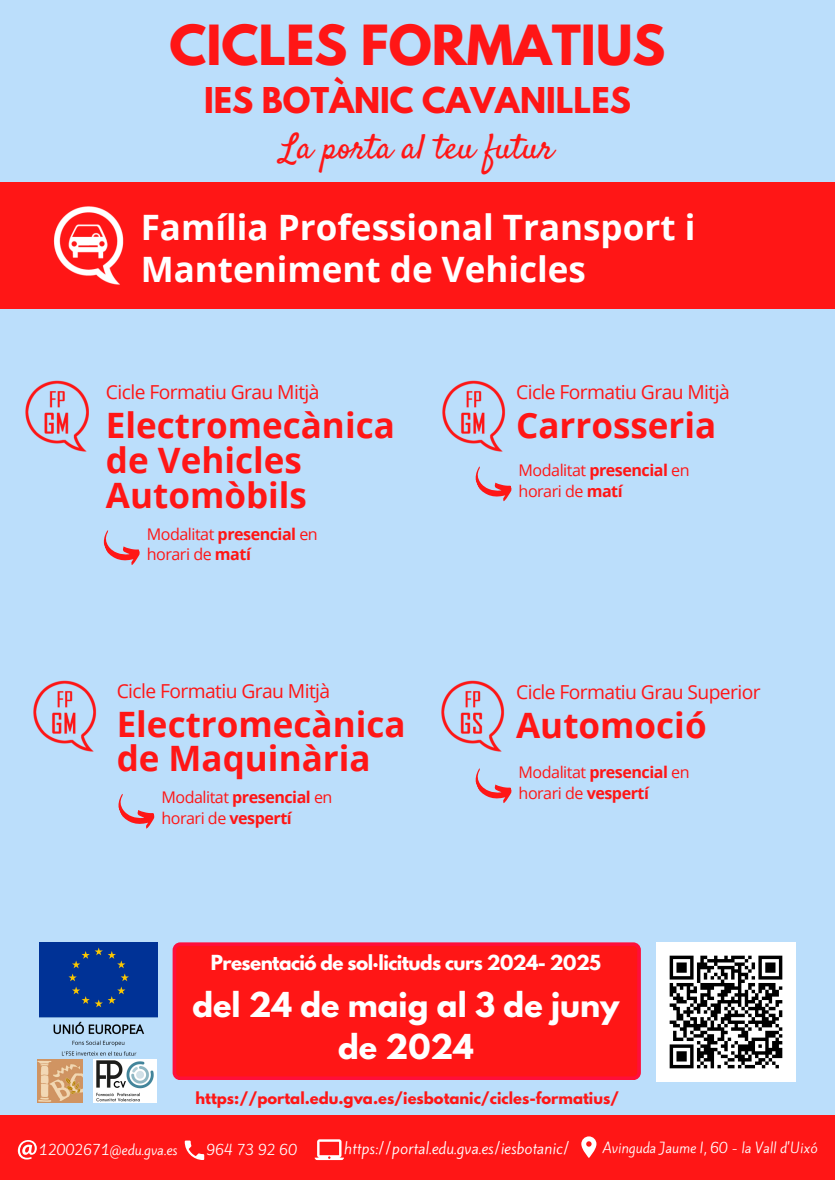
<style>
.page{position:relative;width:835px;height:1180px;background:#fff}
.page>*{position:absolute;margin:0;border:0;box-sizing:border-box;transform-origin:0 0}
.t1{font:700 49px "League Spartan";color:#ff1616}
.t2{font:700 35px/34.9px "Open Sans";color:#ff1616}
.t3{font:700 35px/42px "Open Sans";color:#fff}
.t4{font:35px "Satisfy";color:#ff1616}
.t5{font:700 31.5px "League Spartan";color:#ff1616}
.t6{font:700 30.41px/41.7px "League Spartan";color:#fff;text-align:center}
.t7{font:19.25px "Open Sans";letter-spacing:-.03em;color:#ff1616}
.t8{font:700 18.38px "League Spartan";letter-spacing:-.03em;color:#fff}
.t9{font:16.06px/20.7px "Open Sans";letter-spacing:-.03em;color:#ff1616}
.t10{font:700 14.73px "League Spartan";color:#ff1616}
.t11{font:14.56px "Kite One";color:#fff}
.t12{font:13.16px "Kite One";color:#fff}
.s1{font-weight:700}
</style>
<div class="page">
<div style="left:0;top:0;width:834px;height:1180px;background:#bbdefb"></div>
<img style="left:656px;top:942px;width:139px;height:139px">
<div style="left:0;top:1115px;width:834px;height:65px;background:#ff1616"></div>
<div style="left:172px;top:942px;width:468px;height:138px;background:#ff1616"></div>
<img style="left:39px;top:942px;width:118px;height:113px">
<img style="left:37px;top:1060px;width:46px;height:42px">
<img style="left:94px;top:1060px;width:63px;height:42px">
<img style="left:25px;top:380px;width:64px;height:72px">
<img style="left:442px;top:380px;width:64px;height:72px">
<img style="left:33px;top:680px;width:64px;height:71px">
<img style="left:441px;top:680px;width:64px;height:71px">
<div style="left:0;top:183px;width:834px;height:126px;background:#ff1616"></div>
<img style="left:53px;top:206px;width:71px;height:79px">
<svg style="left:314px;top:1139px;width:30px;height:21px"></svg>
<svg style="left:581px;top:1136px;width:15px;height:22px"></svg>
<svg style="left:185px;top:1140px;width:19px;height:20px"></svg>
<svg style="left:18px;top:1140px;width:19px;height:19px"></svg>
<svg style="left:103px;top:530px;width:37px;height:35px"></svg>
<svg style="left:475px;top:466px;width:37px;height:36px"></svg>
<svg style="left:118px;top:794px;width:37px;height:35px"></svg>
<svg style="left:475px;top:768px;width:37px;height:35px"></svg>
<h3 class="t1" style="left:169px;top:21px;width:497px">CICLES FORMATIUS</h3>
<h3 class="t5" style="left:204px;top:85px;width:428px">IES BOTÀNIC CAVANILLES</h3>
<h2 class="t4" style="left:280px;top:126px;width:275px">La porta al teu futur</h2>
<h6 class="t3" style="left:141px;top:206px;width:556px">Família Professional Transport i<br>Manteniment de Vehicles</h6>
<h1 class="t7" style="left:106px;top:378px;width:215px">Cicle Formatiu Grau Mitjà</h1>
<p class="t2" style="left:106px;top:407px;width:290px">Electromecànica de Vehicles<br>Automòbils</p>
<p class="t9" style="left:147px;top:523px;width:172px">Modalitat <span class="s1">presencial</span> en horari de <span class="s1">matí</span></p>
<h6 class="t7" style="left:117px;top:677px;width:215px">Cicle Formatiu Grau Mitjà</h6>
<h1 class="t2" style="left:117px;top:705px;width:290px">Electromecànica de Maquinària</h1>
<h4 class="t9" style="left:161px;top:786px;width:172px">Modalitat <span class="s1">presencial</span> en horari de <span class="s1">vespertí</span></h4>
<p class="t7" style="left:516px;top:378px;width:215px">Cicle Formatiu Grau Mitjà</p>
<p class="t2" style="left:516px;top:407px;width:202px">Carrosseria</p>
<h5 class="t9" style="left:518px;top:459px;width:172px">Modalitat <span class="s1">presencial</span> en horari de <span class="s1">matí</span></h5>
<p class="t7" style="left:516px;top:678px;width:246px">Cicle Formatiu Grau Superior</p>
<p class="t2" style="left:516px;top:707px;width:192px">Automoció</p>
<p class="t9" style="left:518px;top:761px;width:172px">Modalitat <span class="s1">presencial</span> en horari de <span class="s1">vespertí</span></p>
<p class="t8" style="left:211px;top:953px;width:392px">Presentació de sol·licituds curs 2024- 2025</p>
<p class="t6" style="left:192px;top:988px;width:428px">del 24 de maig al 3 de juny de 2024</p>
<h1 class="t10" style="left:195px;top:1090px;width:425px">https://portal.edu.gva.es/iesbotanic/cicles-formatius/</h1>
<h1 class="t12" style="left:39px;top:1140px;width:140px">12002671@edu.gva.es</h1>
<p class="t12" style="left:206px;top:1140px;width:92px">964 73 92 60</p>
<p class="t11" style="left:344px;top:1137px;width:227px">https://portal.edu.gva.es/iesbotanic/</p>
<p class="t12" style="left:602px;top:1138px;width:216px">Avinguda Jaume I, 60 - la Vall d'Uixó</p>
</div>
